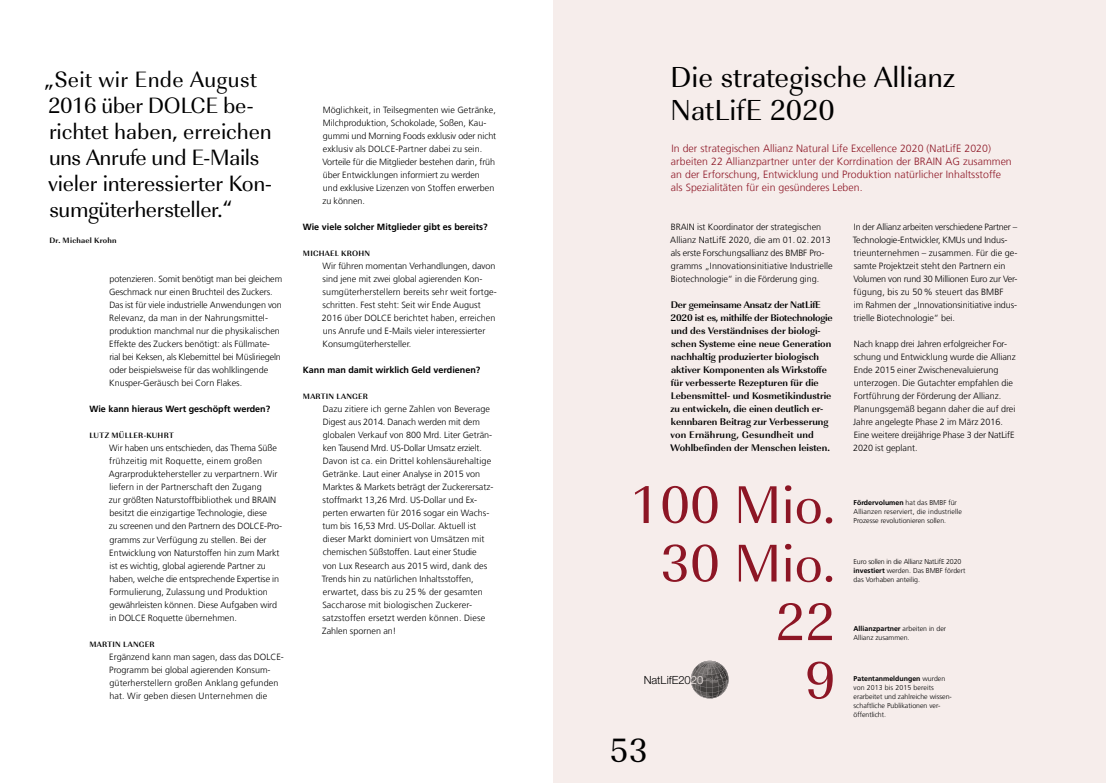
<style>
.page{position:relative;width:1106px;height:783px;background:#fff}
.page>*{position:absolute;margin:0;border:0;box-sizing:border-box;transform-origin:0 0}
.t1{font:55px/58.5px "Imperial URW";color:#8d1625;text-align:right}
.t2{font:35px "Imperial URW";color:#000}
.t3{font:30px/32.5px "Imperial URW";color:#000}
.t4{font:23px/26px "Imperial URW";letter-spacing:-.01em;color:#000}
.t5{font:300 11.2px "Helvetica Neue";color:#000}
.t6{font:300 10.5px/13px "Frutiger LT Com";letter-spacing:.005em;color:#8d1625}
.t7{font:700 10px/13px "Imperial URW";color:#000}
.t8{font:300 9px/13px "Frutiger LT Com";color:#000}
.t9{font:700 9px "Frutiger LT Com";color:#000}
.t10{font:700 8px "Imperial URW";letter-spacing:.03em;color:#000}
.t11{font:300 7px/9px "Frutiger LT Com";color:#000}
.t12{font:300 7px/9px "Frutiger LT Com";letter-spacing:.02em;color:#000}
.s1{color:#fff}
.s2{font-weight:700}
</style>
<div class="page">
<div style="left:553px;top:0;width:553px;height:782px;background:#f6edeb"></div>
<svg style="left:691px;top:660px;width:38px;height:38px"></svg>
<h3 class="t4" style="left:44px;top:65px;width:229px">„Seit wir Ende August<br>2016 über DOLCE be&shy;richtet haben, erreichen uns Anrufe und E-Mails vieler interessierter Kon&shy;sumgüterhersteller.“</h3>
<p class="t10" style="left:49px;top:234px;width:69px">Dr. Michael Krohn</p>
<p class="t8" style="left:109px;top:273px;width:175px">potenzieren. Somit benötigt man bei gleichem Geschmack nur einen Bruchteil des Zuckers.<br>Das ist für viele industrielle Anwendungen von Relevanz, da man in der Nahrungsmittel&shy;produktion manchmal nur die physikalischen Effekte des Zuckers benötigt: als Füllmate&shy;rial bei Keksen, als Klebemittel bei Müsliriegeln oder beispielsweise für das wohlklingende Knusper-Geräusch bei Corn Flakes.</p>
<p class="t9" style="left:89px;top:404px;width:182px">Wie kann hieraus Wert geschöpft werden?</p>
<p class="t10" style="left:89px;top:429px;width:86px">LUTZ MÜLLER-KUHRT</p>
<p class="t8" style="left:109px;top:442px;width:175px">Wir haben uns entschieden, das Thema Süße frühzeitig mit Roquette, einem großen Agrarproduktehersteller zu verpartnern. Wir liefern in der Partnerschaft den Zugang<br>zur größten Naturstoffbibliothek und BRAIN besitzt die einzigartige Technologie, diese<br>zu screenen und den Partnern des DOLCE-Pro&shy;gramms zur Verfügung zu stellen. Bei der Entwicklung von Naturstoffen hin zum Markt ist es wichtig, global agierende Partner zu haben, welche die entsprechende Expertise in Formulierung, Zulassung und Produktion gewährleisten können. Diese Aufgaben wird in DOLCE Roquette übernehmen.</p>
<p class="t10" style="left:90px;top:637px;width:67px">MARTIN LANGER</p>
<p class="t8" style="left:109px;top:650px;width:176px">Ergänzend kann man sagen, dass das DOLCE-Programm bei global agierenden Konsum&shy;güterherstellern großen Anklang gefunden hat. Wir geben diesen Unternehmen die</p>
<p class="t8" style="left:322px;top:104px;width:175px">Möglichkeit, in Teilsegmenten wie Getränke, Milchproduktion, Schokolade, Soßen, Kau&shy;gummi und Morning Foods exklusiv oder nicht exklusiv als DOLCE-Partner dabei zu sein.<br>Vorteile für die Mitglieder bestehen darin, früh über Entwicklungen informiert zu werden und exklusive Lizenzen von Stoffen erwerben zu können.</p>
<p class="t9" style="left:303px;top:222px;width:186px">Wie viele solcher Mitglieder gibt es bereits?</p>
<p class="t10" style="left:303px;top:247px;width:69px">MICHAEL KROHN</p>
<p class="t8" style="left:322px;top:260px;width:176px">Wir führen momentan Verhandlungen, davon sind jene mit zwei global agierenden Kon&shy;sumgüterherstellern bereits sehr weit fortge&shy;schritten. Fest steht: Seit wir Ende August 2016 über DOLCE berichtet haben, erreichen uns Anrufe und E-Mails vieler interessierter Konsumgüterhersteller.</p>
<p class="t9" style="left:303px;top:365px;width:179px">Kann man damit wirklich Geld verdienen?</p>
<p class="t10" style="left:303px;top:390px;width:67px">MARTIN LANGER</p>
<p class="t8" style="left:322px;top:403px;width:173px">Dazu zitiere ich gerne Zahlen von Beverage Digest aus 2014. Danach werden mit dem globalen Verkauf von 800 Mrd. Liter Geträn&shy;ken Tausend Mrd. US-Dollar Umsatz erzielt.<br>Davon ist ca. ein Drittel kohlensäurehaltige Getränke. Laut einer Analyse in 2015 von Marktes &amp; Markets beträgt der Zuckerersatz&shy;stoffmarkt 13,26 Mrd. US-Dollar und Ex&shy;perten erwarten für 2016 sogar ein Wachs&shy;tum bis 16,53 Mrd. US-Dollar. Aktuell ist dieser Markt dominiert von Umsätzen mit chemischen Süßstoffen. Laut einer Studie<br>von Lux Research aus 2015 wird, dank des Trends hin zu natürlichen Inhaltsstoffen, erwartet, dass bis zu 25% der gesamten Saccharose mit biologischen Zuckerer&shy;satzstoffen ersetzt werden können. Diese Zahlen spornen an!</p>
<h3 class="t3" style="left:670px;top:60px;width:286px">Die strategische Allianz<br>NatLifE 2020</h3>
<p class="t6" style="left:671px;top:142px;width:342px">In der strategischen Allianz Natural Life Excellence 2020 (NatLifE 2020) arbeiten 22 Allianzpartner unter der Korrdination der BRAIN AG zusammen an der Erforschung, Entwicklung und Produktion natürlicher Inhaltsstoffe als Spezialitäten für ein gesünderes Leben.</p>
<p class="t8" style="left:670px;top:220px;width:164px">BRAIN ist Koordinator der strategischen Allianz NatLifE 2020, die am 01. 02. 2013 als erste Forschungsallianz des BMBF Pro&shy;gramms „Innovationsinitiative Industrielle Biotechnologie“ in die Förderung ging.</p>
<p class="t7" style="left:670px;top:298px;width:164px">Der gemeinsame Ansatz der NatLifE 2020 ist es, mithilfe der Biotechnologie und des Verständnises der biologi&shy;schen Systeme eine neue Generation nachhaltig produzierter biologisch aktiver Komponenten als Wirkstoffe für verbesserte Rezepturen für die Lebensmittel- und Kosmetikindustrie zu entwickeln, die einen deutlich er&shy;kennbaren Beitrag zur Verbesserung von Ernährung, Gesundheit und Wohlbefinden der Menschen leisten.</p>
<h1 class="t1" style="left:630px;top:473px;width:206px">100 Mio.<br>30 Mio.<br>22<br>9</h1>
<p class="t5" style="left:643px;top:670px;width:61px">NatLifE20<span class="s1">20</span></p>
<h2 class="t2" style="left:609px;top:725px;width:40px">53</h2>
<p class="t8" style="left:852px;top:221px;width:166px">In der Allianz arbeiten verschiedene Partner – Technologie-Entwickler, KMUs und Indus&shy;trieunternehmen – zusammen. Für die ge&shy;samte Projektzeit steht den Partnern ein Volumen von rund 30 Millionen Euro zur Ver&shy;fügung, bis zu 50% steuert das BMBF<br>im Rahmen der „Innovationsinitiative indus&shy;trielle Biotechnologie“ bei.</p>
<p class="t8" style="left:853px;top:338px;width:164px">Nach knapp drei Jahren erfolgreicher For&shy;schung und Entwicklung wurde die Allianz Ende 2015 einer Zwischenevaluierung unterzogen. Die Gutachter empfahlen die Fortführung der Förderung der Allianz.<br>Planungsgemäß begann daher die auf drei Jahre angelegte Phase 2 im März 2016.<br>Eine weitere dreijährige Phase 3 der NatLifE 2020 ist geplant.</p>
<p class="t12" style="left:853px;top:498px;width:110px"><span class="s2">Fördervolumen</span> hat das BMBF für<br>Allianzen reserviert, die industrielle<br>Prozesse revolutionieren sollen.</p>
<p class="t11" style="left:853px;top:556px;width:113px">Euro sollen in die Allianz NatLifE 2020 <span class="s2">investiert</span> werden. Das BMBF fördert das Vorhaben anteilig.</p>
<p class="t11" style="left:853px;top:624px;width:94px"><span class="s2">Allianzpartner</span> arbeiten in der<br>Allianz zusammen.</p>
<p class="t11" style="left:853px;top:673px;width:100px"><span class="s2">Patentanmeldungen</span> wurden von 2013 bis 2015 bereits erarbeitet und zahlreiche wissen&shy;schaftliche Publikationen ver&shy;öffentlicht.</p>
</div>
